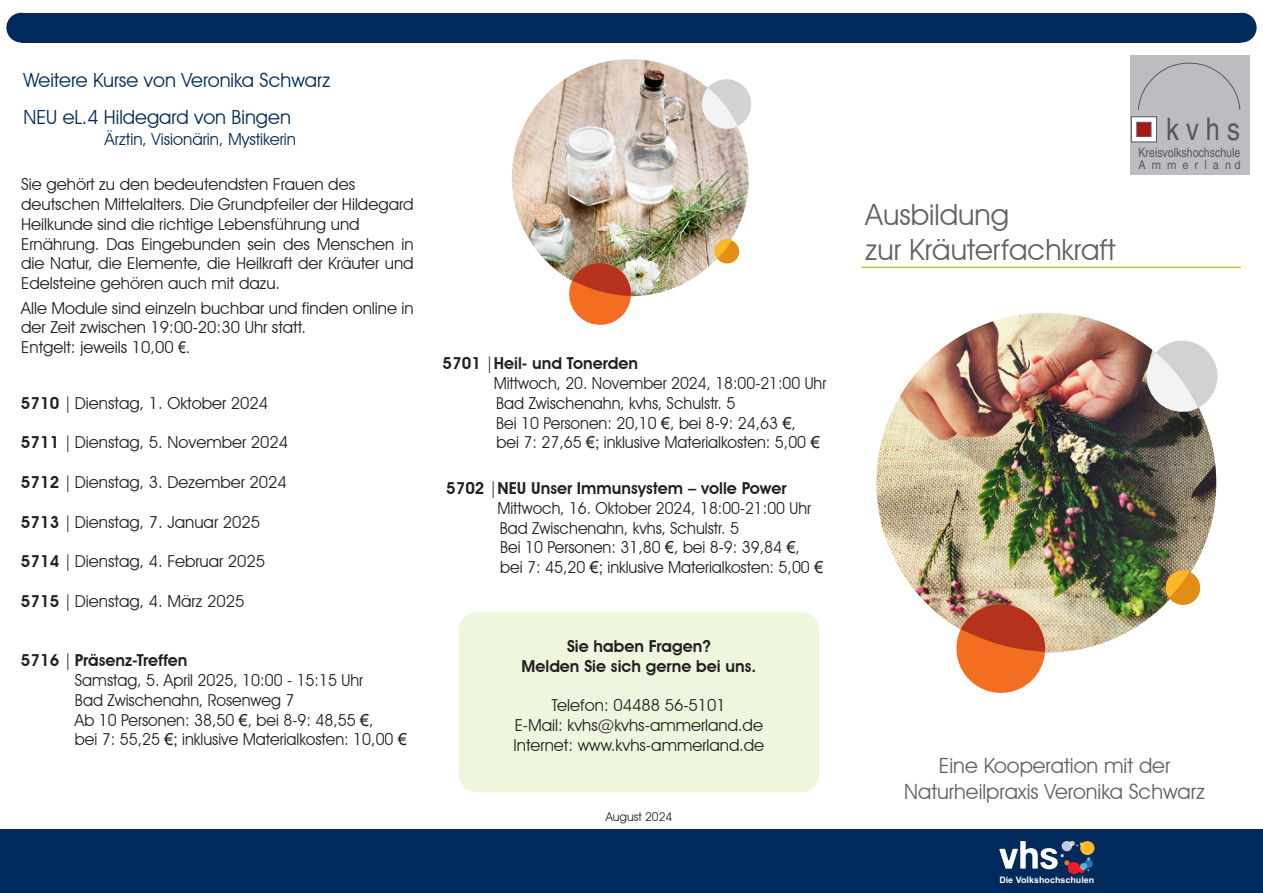
<style>
.page{position:relative;width:1263px;height:893px;background:#fff}
.page>*{position:absolute;margin:0;border:0;box-sizing:border-box;transform-origin:0 0}
.t1{font:condensed 31.05px "Helvetica";color:#57585a}
.t2{font:29.25px "Avant Garde IT Cby BT";color:#636366}
.t3{font:21px "Avant Garde IT Cby BT";color:#636366}
.t4{font:19.5px "Avant Garde IT Cby BT";color:#002a5c}
.t5{font:16.5px/19.8px "Avant Garde IT Cby BT";color:#231f20;text-align:justify}
.t6{font:16.5px "Avant Garde IT Cby BT";color:#231f20;scale:.96 1}
.t7{font:600 16.5px "Avant Garde IT Cby BT";color:#231f20}
.t8{font:16.5px "Avant Garde IT Cby BT";color:#231f20;scale:.95 1}
.t9{font:16.5px "Avant Garde IT Cby BT";color:#002a5c}
.t10{font:condensed 13.05px "Helvetica";color:#57585a}
.t11{font:12px "Avant Garde IT Cby BT";color:#231f20}
.t12{font:condensed 12px "Helvetica";color:#57585a;scale:1.12 1}
.t13{font:700 8.85px "Arial";color:#fff}
.s1{font-family:"Arial Narrow"}
.s2{font-weight:600}
.s3{font-weight:400}
.s4{font-family:"Arial"}
</style>
<div class="page">
<div style="left:0;top:829px;width:1263px;height:64px;background:#002a5c"></div>
<svg style="left:999px;top:841px;width:95px;height:33px"></svg>
<div style="left:21px;top:13px;width:1220px;height:30px;background:#002a5c"></div>
<div style="left:1227px;top:13px;width:29px;height:30px;background:#002a5c;border-radius:50%"></div>
<div style="left:6px;top:13px;width:30px;height:30px;background:#002a5c;border-radius:50%"></div>
<img style="left:876px;top:313px;width:340px;height:340px;border-radius:170px">
<hr style="left:861px;top:267px;width:380px;height:1px;background:#a6ce39">
<svg style="left:951px;top:599px;width:99px;height:94px;background:#db8057"></svg>
<svg style="left:1163px;top:568px;width:38px;height:38px"></svg>
<svg style="left:1143px;top:340px;width:75px;height:75px"></svg>
<div style="left:1130px;top:55px;width:119px;height:55px;background:#bcbdc0"></div>
<svg style="left:1138px;top:63px;width:102px;height:47px"></svg>
<div style="left:1130px;top:110px;width:119px;height:64px;background:#bcbdc0"></div>
<svg style="left:1131px;top:117px;width:25px;height:25px"></svg>
<div style="left:1137px;top:122px;width:14px;height:15px;background:#ab161a;border:1px solid #57585a"></div>
<img style="left:512px;top:59px;width:237px;height:237px;border-radius:119px">
<svg style="left:713px;top:238px;width:27px;height:26px"></svg>
<svg style="left:699px;top:79px;width:52px;height:52px"></svg>
<svg style="left:565px;top:259px;width:70px;height:66px"></svg>
<div style="left:459px;top:612px;width:360px;height:180px;background:#eff6de;border-radius:18px"></div>
<p class="t4" style="left:23px;top:68px;width:308px">Weitere Kurse von Veronika Schwarz</p>
<p class="t4" style="left:23px;top:105px;width:269px">NEU eL.4 Hildegard von Bingen</p>
<p class="t9" style="left:105px;top:129px;width:193px">Ärztin, Visionärin, Mystikerin</p>
<p class="t5" style="left:21px;top:174px;width:335px">Sie gehört zu den bedeutendsten Frauen des</p>
<p class="t5" style="left:21px;top:194px;width:394px">deutschen Mittelalters. Die Grundpfeiler der Hildegard</p>
<p class="t5" style="left:21px;top:214px;width:340px">Heilkunde sind die richtige Lebensführung und</p>
<p class="t5" style="left:21px;top:234px;width:394px">Ernährung. Das Eingebunden sein des Menschen in die Natur, die Elemente, die Heilkraft der Kräuter und Edelsteine gehören auch mit dazu.</p>
<p class="t5" style="left:21px;top:298px;width:394px">Alle Module sind einzeln buchbar und finden online in</p>
<p class="t5" style="left:21px;top:317px;width:286px">der Zeit zwischen 19:00-20:30 Uhr statt.</p>
<p class="t5" style="left:21px;top:337px;width:170px">Entgelt: jeweils 10,00 <span class="s1">€.</span></p>
<p class="t5" style="left:21px;top:393px;width:249px"><span class="s2">5710</span> | Dienstag, 1. Oktober 2024</p>
<p class="t5" style="left:21px;top:432px;width:269px"><span class="s2">5711</span> | Dienstag, 5. November 2024</p>
<p class="t5" style="left:21px;top:472px;width:267px"><span class="s2">5712</span> | Dienstag, 3. Dezember 2024</p>
<p class="t5" style="left:21px;top:512px;width:241px"><span class="s2">5713</span> | Dienstag, 7. Januar 2025</p>
<p class="t5" style="left:21px;top:551px;width:246px"><span class="s2">5714</span> | Dienstag, 4. Februar 2025</p>
<p class="t5" style="left:21px;top:591px;width:225px"><span class="s2">5715</span> | Dienstag, 4. März 2025</p>
<p class="t7" style="left:21px;top:650px;width:168px">5716 <span class="s3">|</span> Präsenz-Treffen</p>
<p class="t6" style="left:75px;top:670px;width:302px">Samstag, 5. April 2025, 10:00 - 15:15 Uhr</p>
<p class="t6" style="left:75px;top:690px;width:230px">Bad Zwischenahn, Rosenweg 7</p>
<p class="t6" style="left:75px;top:710px;width:313px">Ab 10 Personen: 38,50 <span class="s4">€</span>, bei 8-9: 48,55 <span class="s4">€</span>,</p>
<p class="t6" style="left:75px;top:729px;width:347px">bei 7: 55,25 <span class="s4">€;</span> inklusive Materialkosten: 10,00 <span class="s4">€</span></p>
<p class="t7" style="left:443px;top:353px;width:197px">5701 <span class="s3">|</span>Heil- und Tonerden</p>
<p class="t8" style="left:494px;top:373px;width:351px">Mittwoch, 20. November 2024, 18:00-21:00 Uhr</p>
<p class="t6" style="left:496px;top:393px;width:251px">Bad Zwischenahn, kvhs, Schulstr. 5</p>
<p class="t6" style="left:496px;top:413px;width:314px">Bei 10 Personen: 20,10 <span class="s4">€</span>, bei 8-9: 24,63 <span class="s4">€</span>,</p>
<p class="t6" style="left:497px;top:433px;width:338px">bei 7: 27,65 <span class="s4">€;</span> inklusive Materialkosten: 5,00 <span class="s4">€</span></p>
<p class="t7" style="left:446px;top:478px;width:342px">5702 <span class="s3">|</span>NEU Unser Immunsystem – volle Power</p>
<p class="t8" style="left:497px;top:498px;width:332px">Mittwoch, 16. Oktober 2024, 18:00-21:00 Uhr</p>
<p class="t6" style="left:500px;top:518px;width:251px">Bad Zwischenahn, kvhs, Schulstr. 5</p>
<p class="t6" style="left:500px;top:538px;width:314px">Bei 10 Personen: 31,80 <span class="s4">€</span>, bei 8-9: 39,84 <span class="s4">€</span>,</p>
<p class="t6" style="left:500px;top:557px;width:338px">bei 7: 45,20 <span class="s4">€;</span> inklusive Materialkosten: 5,00 <span class="s4">€</span></p>
<p class="t7" style="left:567px;top:636px;width:145px">Sie haben Fragen?</p>
<p class="t7" style="left:521px;top:656px;width:236px">Melden Sie sich gerne bei uns.</p>
<p class="t5" style="left:552px;top:696px;width:176px">Telefon: 04488 56-5101</p>
<p class="t5" style="left:515px;top:715px;width:250px">E-Mail: kvhs@kvhs-ammerland.de</p>
<p class="t5" style="left:514px;top:735px;width:252px">Internet: www.kvhs-ammerland.de</p>
<p class="t11" style="left:606px;top:809px;width:68px">August 2024</p>
<p class="t2" style="left:865px;top:197px;width:145px">Ausbildung</p>
<p class="t2" style="left:865px;top:232px;width:251px">zur Kräuterfachkraft</p>
<p class="t1" style="left:1166px;top:111px;width:75px">k v h s</p>
<p class="t10" style="left:1138px;top:144px;width:103px">Kreisvolkshochschule</p>
<p class="t12" style="left:1138px;top:157px;width:93px">A m m e r l a n d</p>
<p class="t3" style="left:939px;top:753px;width:233px">Eine Kooperation mit der</p>
<p class="t3" style="left:904px;top:778px;width:302px">Naturheilpraxis Veronika Schwarz</p>
<p class="t13" style="left:999px;top:873px;width:97px">Die Volkshochschulen</p>
</div>
